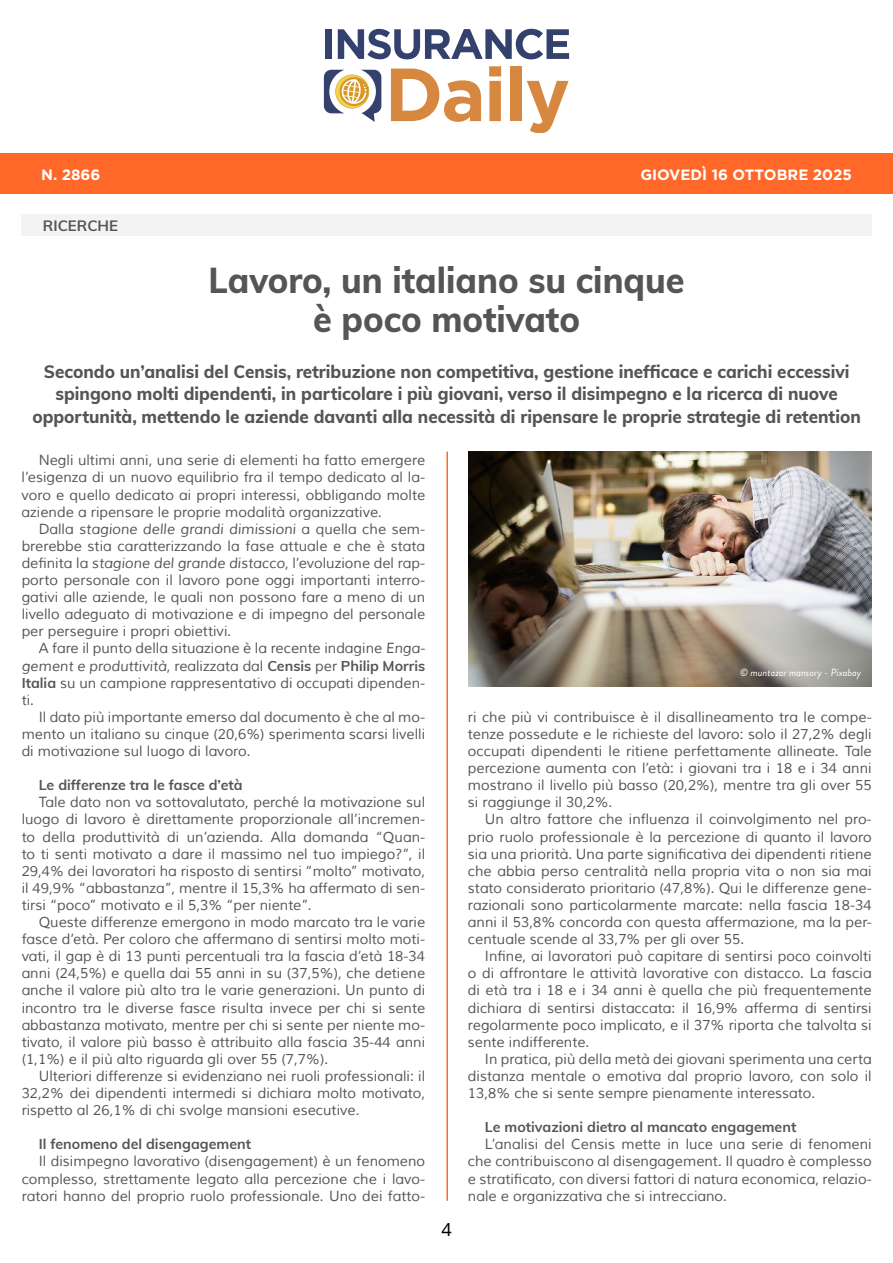
<style>
.page{position:relative;width:893px;height:1263px;background:#fff}
.page>*{position:absolute;margin:0;border:0;box-sizing:border-box;transform-origin:0 0}
.t1{font:800 36px/39px "Muli";color:#555;text-align:center;scale:.95 1}
.t2{font:800 18px/22.5px "Muli";color:#555;text-align:center;scale:.95 1}
.t3{font:18px "Noto Sans";color:#000}
.t4{font:700 15px "Gotham";color:#fff}
.t5{font:700 15px "Muli";color:#555}
.t6{font:14.25px/17.1px "Muli";color:#555;text-align:justify}
.t7{font:700 14.25px "Muli";color:#555}
.t8{font:italic 10.5px "Brandon Grotesque";color:#fff}
.s1{font-style:italic}
.s2{font-weight:700}
</style>
<div class="page">
<div style="left:0;top:153px;width:893px;height:40px;background:#ff6829"></div>
<svg style="left:324px;top:70px;width:57px;height:52px"></svg>
<svg style="left:391px;top:69px;width:90px;height:53px"></svg>
<svg style="left:489px;top:66px;width:12px;height:55px"></svg>
<div style="left:510px;top:66px;width:12px;height:55px;background:#d68740"></div>
<svg style="left:527px;top:81px;width:42px;height:51px"></svg>
<div style="left:326px;top:29px;width:6px;height:30px;background:#34416d"></div>
<svg style="left:338px;top:29px;width:231px;height:30px"></svg>
<hr style="left:446px;top:452px;width:2px;height:749px;background:#ff6829">
<div style="left:22px;top:215px;width:850px;height:21px;background:#f3f3f3"></div>
<img style="left:468px;top:452px;width:404px;height:235px">
<p class="t4" style="left:41px;top:166px;width:61px">N. 2866</p>
<p class="t4" style="left:640px;top:166px;width:213px">GIOVEDÌ 16 OTTOBRE 2025</p>
<p class="t5" style="left:43px;top:215px;width:77px">RICERCHE</p>
<h1 class="t1" style="left:209px;top:259px;width:503px">Lavoro, un italiano su cinque è poco motivato</h1>
<p class="t2" style="left:32px;top:359px;width:873px">Secondo un’analisi del Censis, retribuzione non competitiva, gestione inefficace e carichi eccessivi spingono molti dipendenti, in particolare i più giovani, verso il disimpegno e la ricerca di nuove opportunità, mettendo le aziende davanti alla necessità di ripensare le proprie strategie di retention</p>
<p class="t6" style="left:22px;top:452px;width:405px;text-indent:17px">Negli ultimi anni, una serie di elementi ha fatto emergere l’esigenza di un nuovo equilibrio fra il tempo dedicato al la&shy;voro e quello dedicato ai propri interessi, obbligando molte aziende a ripensare le proprie modalità organizzative.</p>
<p class="t6" style="left:22px;top:520px;width:405px;text-indent:17px">Dalla <span class="s1">stagione delle grandi dimissioni</span> a quella che sem&shy;brerebbe stia caratterizzando la fase attuale e che è stata definita la <span class="s1">stagione del grande distacco</span>, l’evoluzione del rap&shy;porto personale con il lavoro pone oggi importanti interro&shy;gativi alle aziende, le quali non possono fare a meno di un livello adeguato di motivazione e di impegno del personale per perseguire i propri obiettivi.</p>
<p class="t6" style="left:22px;top:640px;width:405px;text-indent:17px">A fare il punto della situazione è la recente indagine <span class="s1">Enga&shy;gement e produttività</span>, realizzata dal <span class="s2">Censis</span> per <span class="s2">Philip Morris Italia</span> su un campione rappresentativo di occupati dipenden&shy;ti.</p>
<p class="t6" style="left:22px;top:709px;width:405px;text-indent:17px">Il dato più importante emerso dal documento è che al mo&shy;mento un italiano su cinque (20,6%) sperimenta scarsi livelli di motivazione sul luogo di lavoro.</p>
<p class="t7" style="left:39px;top:775px;width:205px">Le differenze tra le fasce d’età</p>
<p class="t6" style="left:22px;top:794px;width:405px;text-indent:17px">Tale dato non va sottovalutato, perché la motivazione sul luogo di lavoro è direttamente proporzionale all’incremen&shy;to della produttività di un’azienda. Alla domanda “Quan&shy;to ti senti motivato a dare il massimo nel tuo impiego?”, il 29,4% dei lavoratori ha risposto di sentirsi “molto” motivato, il 49,9% “abbastanza”, mentre il 15,3% ha affermato di sen&shy;tirsi “poco” motivato e il 5,3% “per niente”.</p>
<p class="t6" style="left:22px;top:914px;width:405px;text-indent:17px">Queste differenze emergono in modo marcato tra le varie fasce d’età. Per coloro che affermano di sentirsi molto moti&shy;vati, il gap è di 13 punti percentuali tra la fascia d’età 18-34 anni (24,5%) e quella dai 55 anni in su (37,5%), che detiene anche il valore più alto tra le varie generazioni. Un punto di incontro tra le diverse fasce risulta invece per chi si sente abbastanza motivato, mentre per chi si sente per niente mo&shy;tivato, il valore più basso è attribuito alla fascia 35-44 anni (1,1%) e il più alto riguarda gli over 55 (7,7%).</p>
<p class="t6" style="left:22px;top:1068px;width:405px;text-indent:17px">Ulteriori differenze si evidenziano nei ruoli professionali: il 32,2% dei dipendenti intermedi si dichiara molto motivato, rispetto al 26,1% di chi svolge mansioni esecutive.</p>
<p class="t7" style="left:39px;top:1134px;width:214px">Il fenomeno del disengagement</p>
<p class="t6" style="left:22px;top:1153px;width:405px;text-indent:17px">Il disimpegno lavorativo (disengagement) è un fenomeno complesso, strettamente legato alla percezione che i lavo&shy;ratori hanno del proprio ruolo professionale. Uno dei fatto-</p>
<p class="t3" style="left:441px;top:1217px;width:12px">4</p>
<p class="t8" style="left:740px;top:665px;width:123px">© muntazar mansory - Pixabay</p>
<p class="t6" style="left:468px;top:709px;width:405px">ri che più vi contribuisce è il disallineamento tra le compe&shy;tenze possedute e le richieste del lavoro: solo il 27,2% degli occupati dipendenti le ritiene perfettamente allineate. Tale percezione aumenta con l’età: i giovani tra i 18 e i 34 anni mostrano il livello più basso (20,2%), mentre tra gli over 55 si raggiunge il 30,2%.</p>
<p class="t6" style="left:468px;top:811px;width:405px;text-indent:17px">Un altro fattore che influenza il coinvolgimento nel pro&shy;prio ruolo professionale è la percezione di quanto il lavoro sia una priorità. Una parte significativa dei dipendenti ritiene che abbia perso centralità nella propria vita o non sia mai stato considerato prioritario (47,8%). Qui le differenze gene&shy;razionali sono particolarmente marcate: nella fascia 18-34 anni il 53,8% concorda con questa affermazione, ma la per&shy;centuale scende al 33,7% per gli over 55.</p>
<p class="t6" style="left:468px;top:948px;width:405px;text-indent:17px">Infine, ai lavoratori può capitare di sentirsi poco coinvolti o di affrontare le attività lavorative con distacco. La fascia di età tra i 18 e i 34 anni è quella che più frequentemente dichiara di sentirsi distaccata: il 16,9% afferma di sentirsi regolarmente poco implicato, e il 37% riporta che talvolta si sente indifferente.</p>
<p class="t6" style="left:468px;top:1051px;width:405px;text-indent:17px">In pratica, più della metà dei giovani sperimenta una certa distanza mentale o emotiva dal proprio lavoro, con solo il 13,8% che si sente sempre pienamente interessato.</p>
<p class="t7" style="left:485px;top:1117px;width:313px">Le motivazioni dietro al mancato engagement</p>
<p class="t6" style="left:468px;top:1136px;width:405px;text-indent:17px">L’analisi del Censis mette in luce una serie di fenomeni che contribuiscono al disengagement. Il quadro è complesso e stratificato, con diversi fattori di natura economica, relazio&shy;nale e organizzativa che si intrecciano.</p>
</div>
